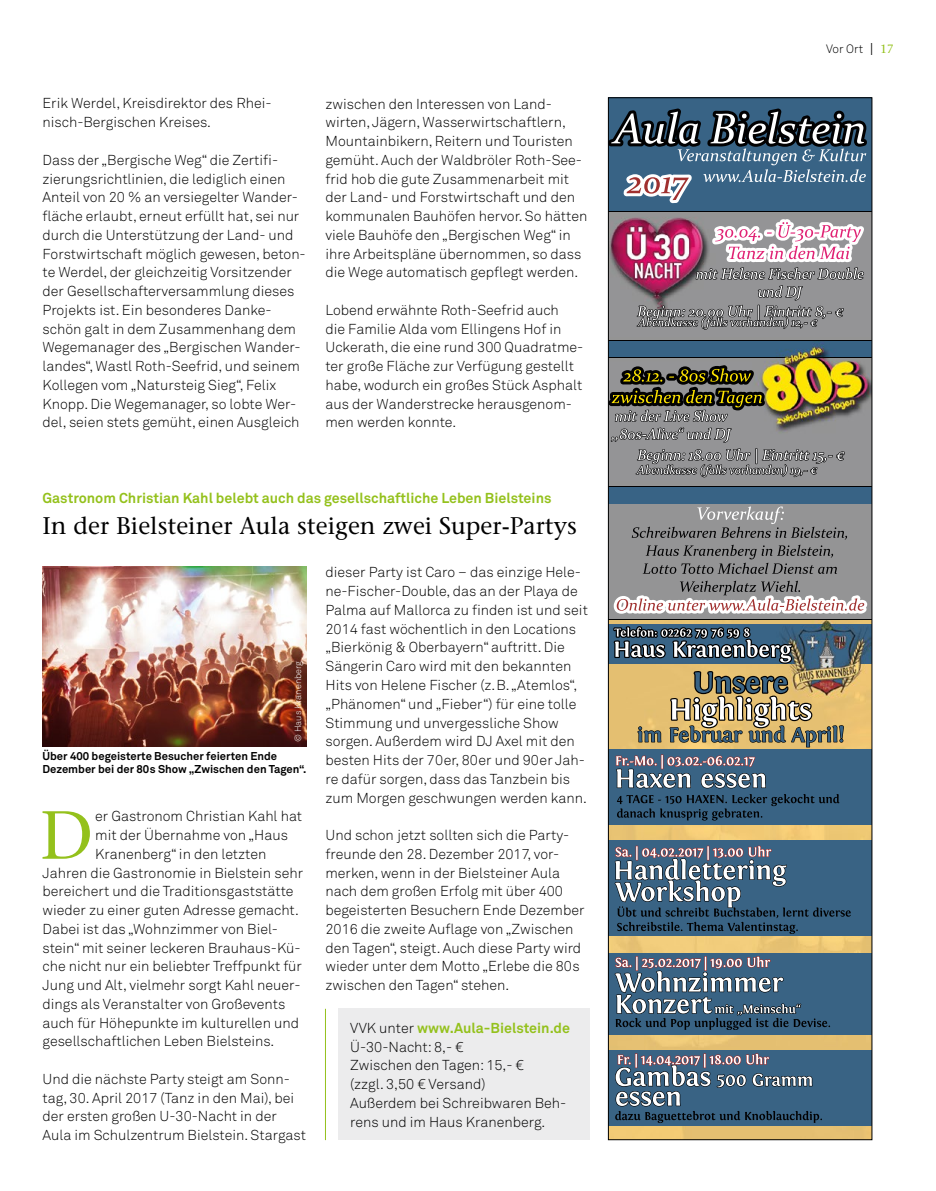
<style>
.page{position:relative;width:936px;height:1191px;background:#fff}
.page>*{position:absolute;margin:0;border:0;box-sizing:border-box;transform-origin:0 0}
.t1{font:67.8px "Stone Serif";color:#94c11c}
.t2{font:24px "Stone Serif";color:#000}
.t3{font:300 14.25px/18.8px "Akkurat";color:#000}
.t4{font:700 14.25px "Akkurat";color:#94c11c}
.t5{font:300 12px "Akkurat";color:#000}
.t6{font:12px "Stone Serif";color:#94c11c}
.t7{font:700 11.25px/13.5px "Akkurat";color:#000}
.t8{font:300 9px "Akkurat";color:#fff}
.s1{font-weight:700;color:#94c11c}
.s2{font-family:"Stone Serif";font-weight:400}
</style>
<div class="page">
<img style="left:610px;top:99px;width:260px;height:405px">
<img style="left:707px;top:109px;width:159px;height:38px">
<img style="left:623px;top:174px;width:68px;height:29px">
<img style="left:610px;top:504px;width:260px;height:634px">
<img style="left:610px;top:749px;width:260px;height:75px">
<img style="left:610px;top:841px;width:260px;height:94px">
<img style="left:610px;top:1050px;width:260px;height:76px">
<img style="left:610px;top:953px;width:260px;height:81px">
<img style="left:610px;top:625px;width:260px;height:39px">
<img style="left:616px;top:768px;width:149px;height:20px">
<img style="left:614px;top:858px;width:140px;height:22px">
<img style="left:614px;top:970px;width:168px;height:22px">
<img style="left:615px;top:1064px;width:96px;height:22px">
<img style="left:614px;top:880px;width:95px;height:22px">
<img style="left:616px;top:994px;width:96px;height:20px">
<img style="left:629px;top:1091px;width:51px;height:15px">
<img style="left:615px;top:754px;width:107px;height:15px">
<img style="left:725px;top:1003px;width:76px;height:10px">
<img style="left:615px;top:845px;width:150px;height:15px">
<img style="left:615px;top:956px;width:149px;height:15px">
<img style="left:617px;top:1053px;width:145px;height:15px">
<img style="left:672px;top:638px;width:98px;height:20px">
<img style="left:693px;top:671px;width:95px;height:23px">
<img style="left:717px;top:695px;width:69px;height:26px">
<img style="left:638px;top:725px;width:205px;height:17px">
<img style="left:613px;top:626px;width:137px;height:12px">
<img style="left:610px;top:505px;width:260px;height:114px">
<img style="left:610px;top:212px;width:260px;height:128px">
<img style="left:610px;top:358px;width:260px;height:127px">
<img style="left:728px;top:595px;width:128px;height:11px">
<img style="left:775px;top:219px;width:88px;height:43px">
<img style="left:666px;top:365px;width:87px;height:20px">
<img style="left:739px;top:267px;width:118px;height:13px">
<img style="left:640px;top:409px;width:69px;height:13px">
<img style="left:638px;top:305px;width:121px;height:16px">
<img style="left:638px;top:448px;width:119px;height:16px">
<img style="left:701px;top:316px;width:87px;height:14px">
<img style="left:699px;top:464px;width:88px;height:13px">
<img style="left:43px;top:566px;width:263px;height:180px">
<div style="left:338px;top:1008px;width:251px;height:132px;background:#ececed"></div>
<hr style="left:325px;top:1008px;width:1px;height:132px;background:#94c11c">
<p class="t3" style="left:43px;top:94px;width:230px">Erik Werdel, Kreisdirektor des Rhei&shy;nisch-Bergischen Kreises.</p>
<p class="t3" style="left:43px;top:150px;width:265px">Dass der „Bergische Weg“ die Zertifi&shy;zierungsrichtlinien, die lediglich einen Anteil von 20 % an versiegelter Wander&shy;fläche erlaubt, erneut erfüllt hat, sei nur durch die Unterstützung der Land- und Forstwirtschaft möglich gewesen, beton&shy;te Werdel, der gleichzeitig Vorsitzender der Gesellschafterversammlung dieses Projekts ist. Ein besonderes Danke&shy;schön galt in dem Zusammenhang dem Wegemanager des „Bergischen Wander&shy;landes“, Wastl Roth-Seefrid, und seinem Kollegen vom „Natursteig Sieg“, Felix Knopp. Die Wegemanager, so lobte Wer&shy;del, seien stets gemüht, einen Ausgleich</p>
<p class="t3" style="left:325px;top:94px;width:263px">zwischen den Interessen von Land&shy;wirten, Jägern, Wasserwirtschaftlern, Mountainbikern, Reitern und Touristen gemüht. Auch der Waldbröler Roth-See&shy;frid hob die gute Zusammenarbeit mit der Land- und Forstwirtschaft und den kommunalen Bauhöfen hervor. So hätten viele Bauhöfe den „Bergischen Weg“ in ihre Arbeitspläne übernommen, so dass die Wege automatisch gepflegt werden.</p>
<p class="t3" style="left:325px;top:300px;width:259px">Lobend erwähnte Roth-Seefrid auch<br>die Familie Alda vom Ellingens Hof in Uckerath, die eine rund 300 Quadratme&shy;ter große Fläche zur Verfügung gestellt habe, wodurch ein großes Stück Asphalt aus der Wanderstrecke herausgenom&shy;men werden konnte.</p>
<p class="t4" style="left:43px;top:489px;width:510px">Gastronom Christian Kahl belebt auch das gesellschaftliche Leben Bielsteins</p>
<h2 class="t2" style="left:43px;top:511px;width:536px">In der Bielsteiner Aula steigen zwei Super-Partys</h2>
<p class="t8" style="left:292px;top:742px;width:82px;rotate:-90deg">© Haus Kranenberg</p>
<p class="t7" style="left:43px;top:749px;width:265px">Über 400 begeisterte Besucher feierten Ende<br>Dezember bei der 80s Show „Zwischen den Tagen“.</p>
<h1 class="t1" style="left:40px;top:795px;width:55px">D</h1>
<p class="t3" style="left:95px;top:806px;width:208px">er Gastronom Christian Kahl hat</p>
<p class="t3" style="left:95px;top:825px;width:194px">mit der Übernahme von „Haus</p>
<p class="t3" style="left:95px;top:844px;width:173px">Kranenberg“ in den letzten</p>
<p class="t3" style="left:43px;top:863px;width:262px">Jahren die Gastronomie in Bielstein sehr</p>
<p class="t3" style="left:43px;top:881px;width:252px">bereichert und die Traditionsgaststätte</p>
<p class="t3" style="left:43px;top:900px;width:258px">wieder zu einer guten Adresse gemacht.</p>
<p class="t3" style="left:43px;top:919px;width:237px">Dabei ist das „Wohnzimmer von Biel-</p>
<p class="t3" style="left:43px;top:938px;width:259px">stein“ mit seiner leckeren Brauhaus-Kü-</p>
<p class="t3" style="left:43px;top:956px;width:261px">che nicht nur ein beliebter Treffpunkt für</p>
<p class="t3" style="left:43px;top:975px;width:257px">Jung und Alt, vielmehr sorgt Kahl neuer-</p>
<p class="t3" style="left:43px;top:994px;width:244px">dings als Veranstalter von Großevents</p>
<p class="t3" style="left:43px;top:1013px;width:258px">auch für Höhepunkte im kulturellen und</p>
<p class="t3" style="left:43px;top:1031px;width:233px">gesellschaftlichen Leben Bielsteins.</p>
<p class="t3" style="left:43px;top:1069px;width:265px">Und die nächste Party steigt am Sonn&shy;tag, 30. April 2017 (Tanz in den Mai), bei der ersten großen U-30-Nacht in der Aula im Schulzentrum Bielstein. Stargast</p>
<p class="t3" style="left:325px;top:563px;width:264px">dieser Party ist Caro – das einzige Hele&shy;ne-Fischer-Double, das an der Playa de Palma auf Mallorca zu finden ist und seit 2014 fast wöchentlich in den Locations „Bierkönig &amp; Oberbayern“ auftritt. Die Sängerin Caro wird mit den bekannten Hits von Helene Fischer (z.B. „Atemlos“, „Phänomen“ und „Fieber“) für eine tolle Stimmung und unvergessliche Show sorgen. Außerdem wird DJ Axel mit den besten Hits der 70er, 80er und 90er Jah&shy;re dafür sorgen, dass das Tanzbein bis zum Morgen geschwungen werden kann.</p>
<p class="t3" style="left:325px;top:825px;width:260px">Und schon jetzt sollten sich die Party&shy;freunde den 28. Dezember 2017, vor&shy;merken, wenn in der Bielsteiner Aula nach dem großen Erfolg mit über 400 begeisterten Besuchern Ende Dezember 2016 die zweite Auflage von „Zwischen den Tagen“, steigt. Auch diese Party wird wieder unter dem Motto „Erlebe die 80s zwischen den Tagen“ stehen.</p>
<p class="t3" style="left:350px;top:1018px;width:221px">VVK unter <span class="s1">www.Aula-Bielstein.de<br></span>Ü-30-Nacht: 8,- €<br>Zwischen den Tagen: 15,- €<br>(zzgl. 3,50 € Versand)<br>Außerdem bei Schreibwaren Beh&shy;rens und im Haus Kranenberg.</p>
<p class="t5" style="left:826px;top:41px;width:49px">Vor Ort <span class="s2">|</span></p>
<p class="t6" style="left:880px;top:42px;width:15px">17</p>
</div>
